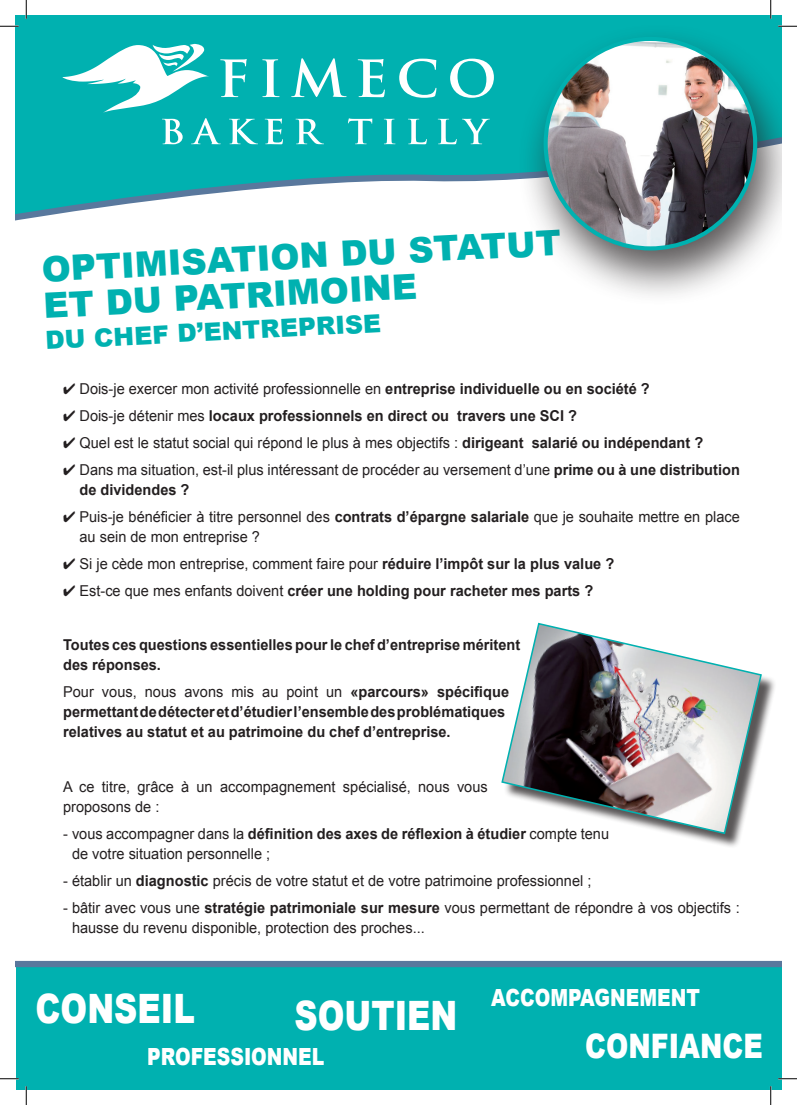
<style>
.page{position:relative;width:797px;height:1105px;background:#fff}
.page>*{position:absolute;margin:0;border:0;box-sizing:border-box;transform-origin:0 0}
.t1{font:900 40.5px "Arial";color:#fff;scale:.8 1}
.t2{font:900 35px/36.2px "Arial";color:#00b1b0}
.t3{font:900 33.75px "Arial";color:#fff;scale:.8 1}
.t4{font:900 25px "Arial";color:#00b1b0}
.t5{font:900 23.62px "Arial";color:#fff;scale:.8 1}
.t6{font:15px/20px "Arial";color:#231f20}
.t7{font:700 15px/20px "Arial";color:#231f20}
.s1{font-weight:700}
.s2{font-weight:400}
</style>
<div class="page">
<div style="left:16px;top:961px;width:765px;height:128px;background:#00b1b0"></div>
<svg style="left:16px;top:16px;width:765px;height:205px"></svg>
<svg style="left:291px;top:58px;width:55px;height:39px"></svg>
<svg style="left:358px;top:59px;width:27px;height:38px"></svg>
<svg style="left:399px;top:59px;width:37px;height:39px"></svg>
<svg style="left:450px;top:59px;width:44px;height:39px"></svg>
<svg style="left:348px;top:118px;width:24px;height:26px"></svg>
<svg style="left:384px;top:119px;width:11px;height:25px"></svg>
<svg style="left:408px;top:119px;width:19px;height:25px"></svg>
<svg style="left:438px;top:119px;width:18px;height:25px"></svg>
<svg style="left:462px;top:119px;width:28px;height:25px"></svg>
<svg style="left:62px;top:44px;width:221px;height:100px"></svg>
<svg style="left:295px;top:119px;width:29px;height:25px"></svg>
<div style="left:503px;top:625px;width:278px;height:230px;background:#231f20;opacity:.75"></div>
<img style="left:501px;top:622px;width:261px;height:213px">
<div style="left:514px;top:20px;width:267px;height:297px;background:#231f20;opacity:.75"></div>
<img style="left:545px;top:42px;width:210px;height:206px">
<svg style="left:0;top:25px;width:19px;height:2px"></svg>
<svg style="left:778px;top:25px;width:19px;height:2px"></svg>
<svg style="left:0;top:1078px;width:19px;height:1px"></svg>
<svg style="left:778px;top:1078px;width:19px;height:1px"></svg>
<svg style="left:25px;top:0;width:2px;height:19px"></svg>
<svg style="left:25px;top:1086px;width:2px;height:19px"></svg>
<svg style="left:770px;top:0;width:1px;height:19px"></svg>
<svg style="left:770px;top:1086px;width:1px;height:19px"></svg>
<h2 class="t2" style="left:41px;top:250px;width:521px;rotate:-3deg">OPTIMISATION DU STATUT<br>ET DU PATRIMOINE</h2>
<h3 class="t4" style="left:44px;top:322px;width:338px;rotate:-3deg">DU CHEF D’ENTREPRISE</h3>
<p class="t6" style="left:63px;top:378px;width:588px">✔ Dois-je exercer mon activité professionnelle en <span class="s1">entreprise individuelle ou en société ?</span></p>
<p class="t7" style="left:63px;top:406px;width:515px">✔ <span class="s2">Dois-je détenir mes</span> locaux professionnels en direct ou travers une SCI ?</p>
<p class="t6" style="left:63px;top:433px;width:641px">✔ Quel est le statut social qui répond le plus à mes objectifs : <span class="s1">dirigeant salarié ou indépendant ?</span></p>
<p class="t6" style="left:79px;top:460px;width:662px;text-indent:-16px">✔ Dans ma situation, est-il plus intéressant de procéder au versement d’une <span class="s1">prime ou à une distribution de dividendes ?</span></p>
<p class="t6" style="left:79px;top:507px;width:662px;text-indent:-16px">✔ Puis-je bénéficier à titre personnel des <span class="s1">contrats d’épargne salariale</span> que je souhaite mettre en place au sein de mon entreprise ?</p>
<p class="t6" style="left:63px;top:554px;width:552px">✔ Si je cède mon entreprise, comment faire pour <span class="s1">réduire l’impôt sur la plus value ?</span></p>
<p class="t7" style="left:63px;top:581px;width:531px">✔ <span class="s2">Est-ce que mes enfants doivent</span> créer une holding pour racheter mes parts ?</p>
<p class="t7" style="left:63px;top:635px;width:458px">Toutes ces questions essentielles pour le chef d’entreprise méritent des réponses.</p>
<p class="t7" style="left:63px;top:683px;width:447px"><span class="s2">Pour vous, nous avons mis au point un</span> «parcours» spécifique permettant de détecter et d’étudier l’ensemble des problématiques relatives au statut et au patrimoine du chef d’entreprise.</p>
<p class="t6" style="left:63px;top:776px;width:426px">A ce titre, grâce à un accompagnement spécialisé, nous vous proposons de :</p>
<p class="t6" style="left:72px;top:823px;width:538px;text-indent:-9px">- vous accompagner dans la <span class="s1">définition des axes de réflexion à étudier</span> compte tenu de votre situation personnelle ;</p>
<p class="t6" style="left:63px;top:870px;width:530px">- établir un <span class="s1">diagnostic</span> précis de votre statut et de votre patrimoine professionnel ;</p>
<p class="t6" style="left:72px;top:898px;width:669px;text-indent:-9px">- bâtir avec vous une <span class="s1">stratégie patrimoniale sur mesure</span> vous permettant de répondre à vos objectifs : hausse du revenu disponible, protection des proches...</p>
<h1 class="t1" style="left:35px;top:979px;width:201px">CONSEIL</h1>
<h3 class="t5" style="left:491px;top:980px;width:262px">ACCOMPAGNEMENT</h3>
<h1 class="t1" style="left:294px;top:986px;width:205px">SOUTIEN</h1>
<h3 class="t5" style="left:147px;top:1040px;width:223px">PROFESSIONNEL</h3>
<h3 class="t3" style="left:585px;top:1021px;width:223px">CONFIANCE</h3>
</div>
